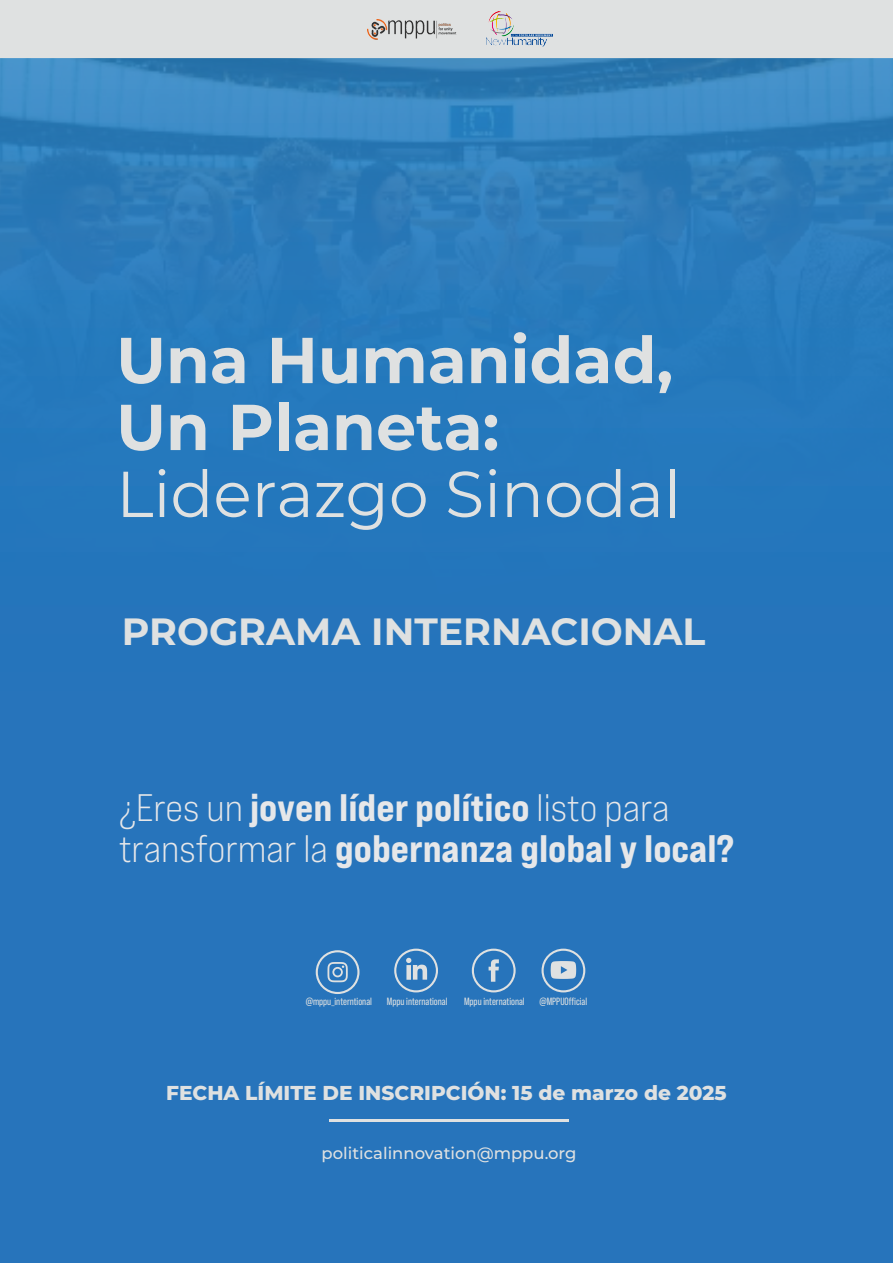
<style>
.page{position:relative;width:893px;height:1263px;background:#fff}
.page>*{position:absolute;margin:0;border:0;box-sizing:border-box;transform-origin:0 0}
.t1{font:700 64.8px/66.9px "Montserrat";color:#dfe1e1}
.t2{font:64.8px "Montserrat";color:#dfe1e1}
.t3{font:38.25px/41.2px "Bebas Neue Pro Exp Eb";color:#e6e7e9}
.t4{font:700 37.95px "Montserrat";color:#dfe1e1}
.t5{font:800 20.1px "Montserrat";color:#dfe1e1}
.t6{font:500 16.5px "Montserrat";color:#dfe1e1}
.t7{font:10.5px "Bebas Neue Pro";color:#dfe1e1}
.s1{font-family:"Bebas Neue Pro Exp Bk"}
</style>
<div class="page">
<div style="left:0;top:608px;width:893px;height:655px;background:#2774bb"></div>
<svg style="left:0;top:58px;width:893px;height:550px;background:#2a7bbb"></svg>
<div style="left:0;top:0;width:893px;height:58px;background:#dfe1e1"></div>
<hr style="left:329px;top:1119px;width:240px;height:3px;background:#dfe1e1">
<img style="left:486px;top:11px;width:66px;height:36px">
<img style="left:368px;top:19px;width:92px;height:20px">
<svg style="left:472px;top:949px;width:44px;height:43px"></svg>
<svg style="left:316px;top:950px;width:44px;height:44px"></svg>
<svg style="left:394px;top:949px;width:44px;height:43px"></svg>
<svg style="left:541px;top:949px;width:44px;height:43px"></svg>
<h1 class="t1" style="left:116px;top:323px;width:558px">Una Humanidad,<br>Un Planeta:</h1>
<h1 class="t2" style="left:116px;top:449px;width:566px">Liderazgo Sinodal</h1>
<p class="t4" style="left:122px;top:605px;width:585px">PROGRAMA INTERNACIONAL</p>
<p class="t3" style="left:119px;top:786px;width:617px"><span class="s1">¿Eres un</span> joven líder político <span class="s1">listo para transformar la</span> gobernanza global y local?</p>
<p class="t7" style="left:306px;top:996px;width:68px">@mppu_interntional</p>
<p class="t7" style="left:387px;top:996px;width:62px">Mppu international</p>
<p class="t7" style="left:464px;top:996px;width:62px">Mppu international</p>
<p class="t7" style="left:539px;top:996px;width:49px">@MPPUOfficial</p>
<p class="t5" style="left:166px;top:1078px;width:562px">FECHA LÍMITE DE INSCRIPCIÓN: 15 de marzo de 2025</p>
<p class="t6" style="left:322px;top:1141px;width:256px">politicalinnovation@mppu.org</p>
</div>
